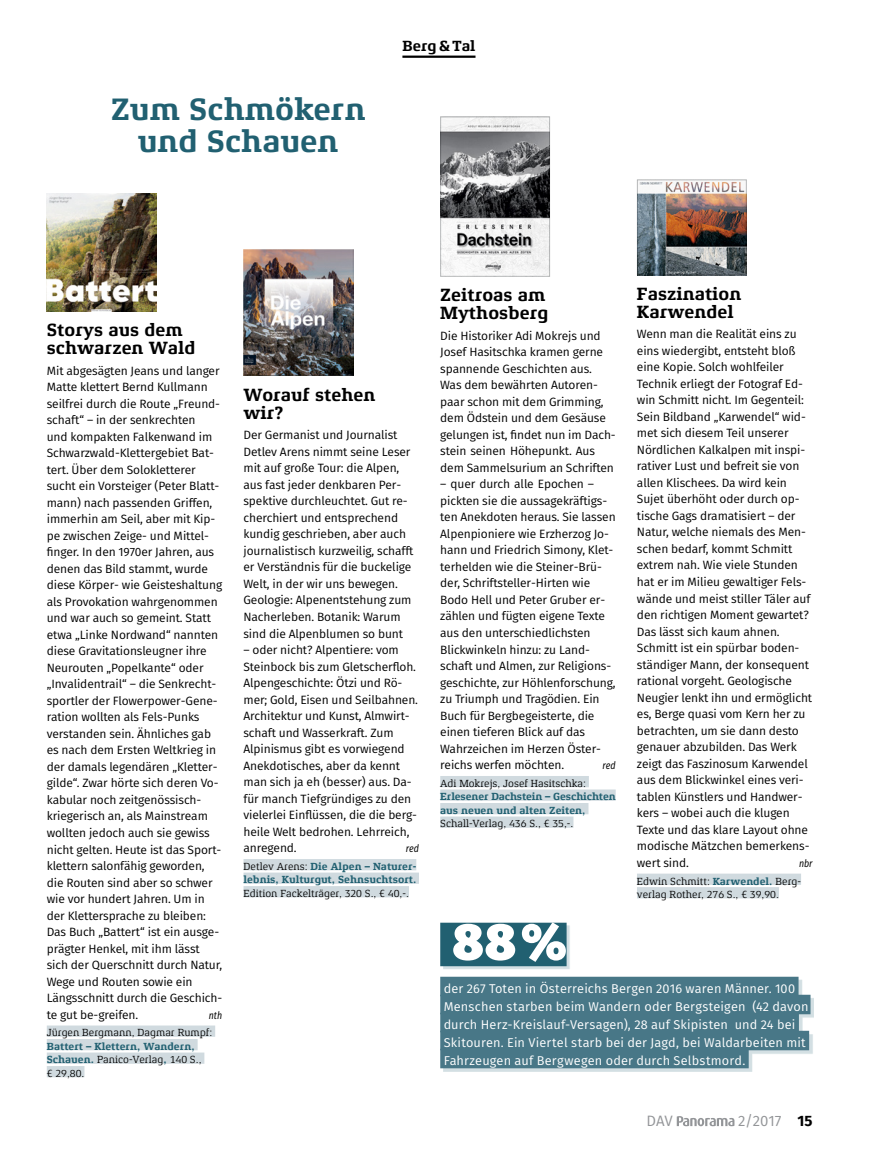
<style>
.page{position:relative;width:872px;height:1149px;background:#fff}
.page>*{position:absolute;margin:0;border:0;box-sizing:border-box;transform-origin:0 0}
.t1{font:900 51px "Fira Sans";color:#fff}
.t2{font:700 31.5px/31.5px "Xenois Slab Pro";color:#216071;text-align:center}
.t3{font:700 18px/18px "Xenois Slab Pro";color:#000}
.t4{font:15px "Fira Sans";color:#939598}
.t5{font:700 15px "Xenois Slab Pro";letter-spacing:-.005em;color:#000}
.t6{font:12.75px/18px "Fira Sans";letter-spacing:.01em;color:#fff}
.t7{font:12px/16.5px "Fira Sans";letter-spacing:-.01em;color:#000}
.t8{font:10.5px/13.5px "Xenois Slab Pro";color:#000}
.t9{font:700 10.5px/13.5px "Xenois Slab Pro";color:#216071;text-align:right}
.t10{font:italic 10.5px "Fira Sans Condensed";color:#000}
.s1{font-family:"Fira Sans Condensed";font-style:italic}
.s2{font-weight:400;color:#000}
.s3{font-family:"Fira Sans Condensed";font-weight:400;font-style:italic;color:#000}
.s4{font-weight:700;color:#216071}
.s5{font-weight:700;color:#000}
</style>
<div class="page">
<svg style="left:676px;top:1116px;width:58px;height:9px"></svg>
<hr style="left:402px;top:56px;width:73px;height:2px;background:#000">
<div style="left:243px;top:858px;width:173px;height:12px;background:#d0dadf"></div>
<div style="left:243px;top:872px;width:176px;height:11px;background:#d0dadf"></div>
<div style="left:243px;top:885px;width:166px;height:12px;background:#d0dadf"></div>
<img style="left:244px;top:249px;width:109px;height:126px">
<div style="left:47px;top:1025px;width:168px;height:11px;background:#d0dadf"></div>
<div style="left:47px;top:1038px;width:151px;height:11px;background:#d0dadf"></div>
<div style="left:47px;top:1052px;width:157px;height:11px;background:#d0dadf"></div>
<div style="left:47px;top:1065px;width:37px;height:11px;background:#d0dadf"></div>
<img style="left:47px;top:194px;width:110px;height:117px">
<div style="left:440px;top:775px;width:149px;height:12px;background:#d0dadf"></div>
<div style="left:440px;top:789px;width:175px;height:11px;background:#d0dadf"></div>
<div style="left:440px;top:802px;width:148px;height:12px;background:#d0dadf"></div>
<div style="left:440px;top:816px;width:133px;height:11px;background:#d0dadf"></div>
<img style="left:442px;top:119px;width:106px;height:155px">
<div style="left:440px;top:117px;width:110px;height:159px;border:1px solid #bcbebf"></div>
<div style="left:637px;top:873px;width:164px;height:11px;background:#d0dadf"></div>
<div style="left:637px;top:886px;width:142px;height:12px;background:#d0dadf"></div>
<img style="left:639px;top:181px;width:105px;height:92px">
<div style="left:637px;top:179px;width:109px;height:96px;border:1px solid #bcbebf"></div>
<div style="left:443px;top:924px;width:370px;height:146px;background:#216071;opacity:.2"></div>
<div style="left:440px;top:922px;width:126px;height:43px;background:#216071"></div>
<div style="left:440px;top:976px;width:358px;height:19px;background:#487787"></div>
<div style="left:440px;top:994px;width:370px;height:19px;background:#487787"></div>
<div style="left:440px;top:1012px;width:359px;height:19px;background:#487787"></div>
<div style="left:440px;top:1030px;width:369px;height:19px;background:#487787"></div>
<div style="left:440px;top:1048px;width:308px;height:19px;background:#487787"></div>
<p class="t2" style="left:111px;top:93px;width:256px">Zum Schmökern und Schauen</p>
<p class="t5" style="left:402px;top:38px;width:75px">Berg &amp;Tal</p>
<p class="t3" style="left:47px;top:320px;width:150px">Storys aus dem schwarzen Wald</p>
<p class="t7" style="left:47px;top:362px;width:177px">Mit abgesägten Jeans und langer<br>Matte klettert Bernd Kullmann seilfrei durch die Route „Freund&shy;schaft“ – in der senkrechten<br>und kompakten Falkenwand im<br>Schwarzwald-Klettergebiet Bat&shy;tert. Über dem Solokletterer sucht ein Vorsteiger (Peter Blatt&shy;mann) nach passenden Griffen, immerhin am Seil, aber mit Kip&shy;pe zwischen Zeige- und Mittel&shy;finger. In den 1970er Jahren, aus denen das Bild stammt, wurde diese Körper- wie Geisteshaltung als Provokation wahrgenommen und war auch so gemeint. Statt etwa „Linke Nordwand“ nannten diese Gravitationsleugner ihre<br>Neurouten „Popelkante“ oder „Invalidentrail“ – die Senkrecht&shy;sportler der Flowerpower-Gene&shy;ration wollten als Fels-Punks verstanden sein. Ähnliches gab es nach dem Ersten Weltkrieg in der damals legendären „Kletter&shy;gilde“. Zwar hörte sich deren Vo&shy;kabular noch zeitgenössisch&shy;kriegerisch an, als Mainstream wollten jedoch auch sie gewiss nicht gelten. Heute ist das Sport&shy;klettern salonfähig geworden, die Routen sind aber so schwer wie vor hundert Jahren. Um in der Klettersprache zu bleiben:<br>Das Buch „Battert“ ist ein ausge&shy;prägter Henkel, mit ihm lässt sich der Querschnitt durch Natur,<br>Wege und Routen sowie ein<br>Längsschnitt durch die Geschich&shy;te gut be-greifen.</p>
<p class="t8" style="left:47px;top:1005px;width:177px;line-height:17.7px;text-indent:162px"><span class="s1">nth<br></span>Jürgen Bergmann, Dagmar Rumpf:</p>
<p class="t9" style="left:47px;top:1039px;width:156px;text-align:left">Battert – Klettern, Wandern,<br>Schauen. <span class="s2">Panico-Verlag</span>, <span class="s2">140 S., € 29,80.</span></p>
<p class="t3" style="left:243px;top:385px;width:133px">Worauf stehen wir?</p>
<p class="t7" style="left:243px;top:426px;width:172px">Der Germanist und Journalist<br>Detlev Arens nimmt seine Leser mit auf große Tour: die Alpen, aus fast jeder denkbaren Per&shy;spektive durchleuchtet. Gut re&shy;cherchiert und entsprechend kundig geschrieben, aber auch journalistisch kurzweilig, schafft er Verständnis für die buckelige<br>Welt, in der wir uns bewegen.<br>Geologie: Alpenentstehung zum<br>Nacherleben. Botanik: Warum sind die Alpenblumen so bunt</p>
<p class="t7" style="left:243px;top:641px;width:176px">– oder nicht? Alpentiere: vom<br>Steinbock bis zum Gletscherfloh.<br>Alpengeschichte: Ötzi und Rö&shy;mer; Gold, Eisen und Seilbahnen.<br>Architektur und Kunst, Almwirt&shy;schaft und Wasserkraft. Zum<br>Alpinismus gibt es vorwiegend<br>Anekdotisches, aber da kennt man sich ja eh (besser) aus. Da&shy;für manch Tiefgründiges zu den vielerlei Einflüssen, die die berg&shy;heile Welt bedrohen. Lehrreich, anregend.</p>
<p class="t9" style="left:243px;top:839px;width:177px;line-height:17.7px"><span class="s3">red<br></span><span class="s2">Detlev Arens:</span> Die Alpen – Naturer-</p>
<p class="t8" style="left:243px;top:872px;width:174px"><span class="s4">lebnis, Kulturgut, Sehnsuchtsort.<br></span>Edition Fackelträger, 320 S., € 40,-.</p>
<p class="t3" style="left:440px;top:286px;width:110px">Zeitroas am<br>Mythosberg</p>
<p class="t7" style="left:440px;top:327px;width:177px">Die Historiker Adi Mokrejs und<br>Josef Hasitschka kramen gerne spannende Geschichten aus.<br>Was dem bewährten Autoren&shy;paar schon mit dem Grimming, dem Ödstein und dem Gesäuse gelungen ist, findet nun im Dach&shy;stein seinen Höhepunkt. Aus dem Sammelsurium an Schriften</p>
<p class="t7" style="left:440px;top:475px;width:177px">– quer durch alle Epochen – pickten sie die aussagekräftigs&shy;ten Anekdoten heraus. Sie lassen<br>Alpenpioniere wie Erzherzog Jo&shy;hann und Friedrich Simony, Klet&shy;terhelden wie die Steiner-Brü&shy;der, Schriftsteller-Hirten wie<br>Bodo Hell und Peter Gruber er&shy;zählen und fügten eigene Texte aus den unterschiedlichsten<br>Blickwinkeln hinzu: zu Land&shy;schaft und Almen, zur Religions&shy;geschichte, zur Höhlenforschung, zu Triumph und Tragödien. Ein<br>Buch für Bergbegeisterte, die einen tieferen Blick auf das<br>Wahrzeichen im Herzen Öster&shy;reichs werfen möchten.</p>
<p class="t10" style="left:602px;top:757px;width:15px">red</p>
<p class="t8" style="left:440px;top:776px;width:177px">Adi Mokrejs, Josef Hasitschka:<br><span class="s4">Erlesener Dachstein – Geschichten aus neuen und alten Zeiten,<br></span>Schall-Verlag, 436 S., € 35,-.</p>
<p class="t3" style="left:637px;top:284px;width:106px">Faszination<br>Karwendel</p>
<p class="t7" style="left:637px;top:325px;width:177px">Wenn man die Realität eins zu eins wiedergibt, entsteht bloß eine Kopie. Solch wohlfeiler<br>Technik erliegt der Fotograf Ed&shy;win Schmitt nicht. Im Gegenteil:<br>Sein Bildband „Karwendel“ wid&shy;met sich diesem Teil unserer<br>Nördlichen Kalkalpen mit inspi&shy;rativer Lust und befreit sie von allen Klischees. Da wird kein<br>Sujet überhöht oder durch op&shy;tische Gags dramatisiert – der<br>Natur, welche niemals des Men&shy;schen bedarf, kommt Schmitt extrem nah. Wie viele Stunden hat er im Milieu gewaltiger Fels&shy;wände und meist stiller Täler auf den richtigen Moment gewartet?<br>Das lässt sich kaum ahnen.<br>Schmitt ist ein spürbar boden&shy;ständiger Mann, der konsequent rational vorgeht. Geologische<br>Neugier lenkt ihn und ermöglicht es, Berge quasi vom Kern her zu betrachten, um sie dann desto genauer abzubilden. Das Werk zeigt das Faszinosum Karwendel aus dem Blickwinkel eines veri&shy;tablen Künstlers und Handwer&shy;kers – wobei auch die klugen<br>Texte und das klare Layout ohne modische Mätzchen bemerkens&shy;wert sind.</p>
<p class="t8" style="left:637px;top:854px;width:177px;line-height:17.7px;text-indent:162px"><span class="s1">nbr<br></span>Edwin Schmitt: <span class="s4">Karwendel.</span> Berg-</p>
<p class="t8" style="left:637px;top:887px;width:143px">verlag Rother, 276 S., € 39,90.</p>
<p class="t1" style="left:452px;top:894px;width:116px">88%</p>
<p class="t6" style="left:443px;top:978px;width:366px">der 267 Toten in Österreichs Bergen 2016 waren Männer. 100<br>Menschen starben beim Wandern oder Bergsteigen (42 davon durch Herz-Kreislauf-Versagen), 28 auf Skipisten und 24 bei Skitouren. Ein Viertel starb bei der Jagd, bei Waldarbeiten mit Fahrzeugen auf Bergwegen oder durch Selbstmord.</p>
<p class="t4" style="left:646px;top:1109px;width:28px">DAV</p>
<p class="t4" style="left:738px;top:1109px;width:76px">2/2017 <span class="s5">15</span></p>
</div>
